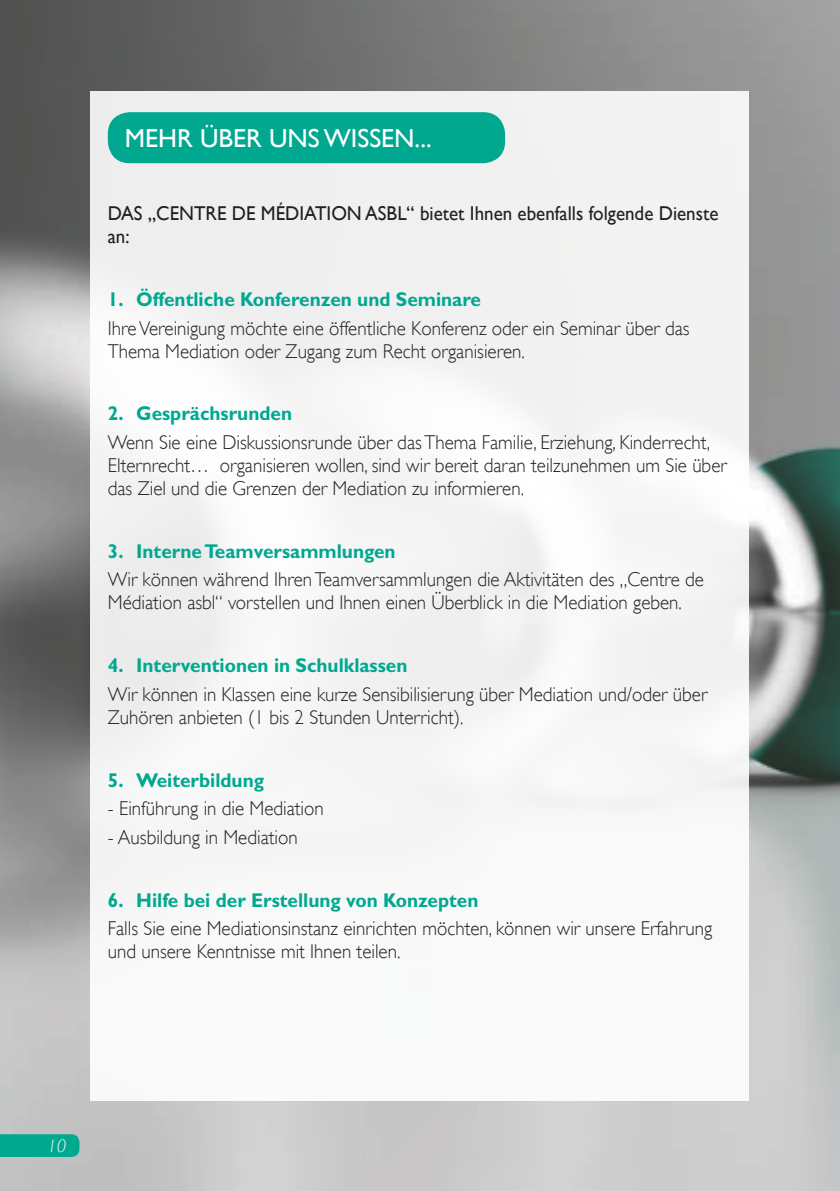
<style>
.page{position:relative;width:840px;height:1191px;background:#fff}
.page>*{position:absolute;margin:0;border:0;box-sizing:border-box;transform-origin:0 0}
.t1{font:26px "Gill Sans";color:#fff}
.t2{font:300 20px/23px "Gill Sans";color:#231f20;scale:.95 1}
.t3{font:700 20px "Gill Sans";color:#00a890;scale:.95 1}
.t4{font:20px/23px "Gill Sans";color:#231f20;scale:.95 1}
.t5{font:italic 300 18px "Gill Sans";color:#fff}
</style>
<div class="page">
<img style="left:0;top:0;width:839px;height:1191px">
<div style="left:91px;top:91px;width:657px;height:1009px;background:#f5f5f5"></div>
<div style="left:108px;top:112px;width:397px;height:51px;background:#00a890;border-radius:22px"></div>
<div style="left:0;top:1134px;width:79px;height:23px;background:#00a890"></div>
<h1 class="t1" style="left:125px;top:123px;width:308px">MEHR ÜBER UNS WISSEN...</h1>
<p class="t4" style="left:108px;top:202px;width:644px">DAS „CENTRE DE MÉDIATION ASBL“ bietet Ihnen ebenfalls folgende Dienste an:</p>
<p class="t3" style="left:108px;top:287px;width:394px">1. Öffentliche Konferenzen und Seminare</p>
<p class="t2" style="left:108px;top:316px;width:613px">Ihre Vereinigung möchte eine öffentliche Konferenz oder ein Seminar über das<br>Thema Mediation oder Zugang zum Recht organisieren.</p>
<p class="t3" style="left:108px;top:402px;width:195px">2. Gesprächsrunden</p>
<p class="t2" style="left:108px;top:431px;width:652px">Wenn Sie eine Diskussionsrunde über das Thema Familie, Erziehung, Kinderrecht,<br>Elternrecht… organisieren wollen, sind wir bereit daran teilzunehmen um Sie über das Ziel und die Grenzen der Mediation zu informieren.</p>
<p class="t3" style="left:108px;top:539px;width:304px">3. Interne Teamversammlungen</p>
<p class="t2" style="left:108px;top:568px;width:628px">Wir können während Ihren Teamversammlungen die Aktivitäten des „Centre de<br>Médiation asbl“ vorstellen und Ihnen einen Überblick in die Mediation geben.</p>
<p class="t3" style="left:108px;top:653px;width:317px">4. Interventionen in Schulklassen</p>
<p class="t2" style="left:108px;top:682px;width:632px">Wir können in Klassen eine kurze Sensibilisierung über Mediation und/oder über<br>Zuhören anbieten (1 bis 2 Stunden Unterricht).</p>
<p class="t3" style="left:108px;top:768px;width:166px">5. Weiterbildung</p>
<p class="t2" style="left:108px;top:797px;width:229px">- Einführung in die Mediation</p>
<p class="t2" style="left:108px;top:825px;width:201px">- Ausbildung in Mediation</p>
<p class="t3" style="left:108px;top:888px;width:391px">6. Hilfe bei der Erstellung von Konzepten</p>
<p class="t2" style="left:108px;top:917px;width:637px">Falls Sie eine Mediationsinstanz einrichten möchten, können wir unsere Erfahrung und unsere Kenntnisse mit Ihnen teilen.</p>
<p class="t5" style="left:47px;top:1135px;width:20px">10</p>
</div>
